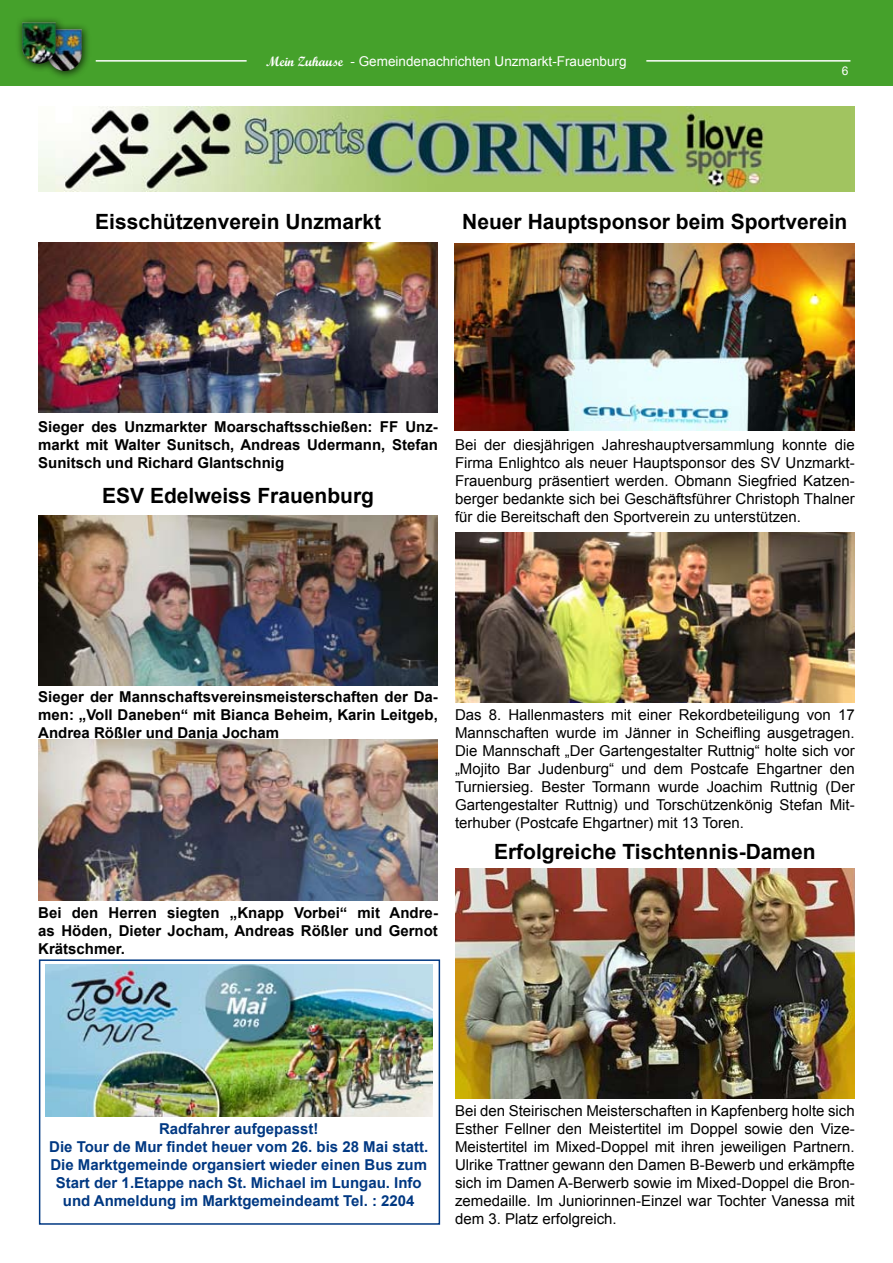
<style>
.page{position:relative;width:893px;height:1263px;background:#fff}
.page>*{position:absolute;margin:0;border:0;box-sizing:border-box;transform-origin:0 0}
.t1{font:700 21px "Arial";color:#000}
.t2{font:15px/18px "Arial";color:#000;text-align:justify}
.t3{font:700 15px/18px "Arial";color:#000;text-align:justify}
.t4{font:700 15px/18px "Arial";color:#003882;text-align:center}
.t5{font:13.5px "Arial";color:#fff}
.t6{font:12px "Arial";color:#fff}
.s1{font-family:"Script MT Bold"}
</style>
<div class="page">
<div style="left:0;top:0;width:893px;height:85px;background:#45a12b"></div>
<hr style="left:96px;top:60px;width:754px;height:2px;background:#fff">
<div style="left:247px;top:52px;width:399px;height:18px;background:#45a12b"></div>
<div style="left:41px;top:22px;width:50px;height:58px;background:#000;opacity:.75"></div>
<img style="left:65px;top:29px;width:17px;height:42px">
<div style="left:15px;top:16px;width:50px;height:56px;background:#000;opacity:.75"></div>
<img style="left:22px;top:23px;width:34px;height:41px">
<img style="left:455px;top:244px;width:400px;height:186px">
<img style="left:455px;top:868px;width:400px;height:230px">
<div style="left:39px;top:959px;width:401px;height:266px;border:2px solid #003882"></div>
<img style="left:46px;top:964px;width:387px;height:153px">
<img style="left:39px;top:106px;width:816px;height:85px">
<img style="left:38px;top:242px;width:400px;height:170px">
<img style="left:38px;top:515px;width:400px;height:170px">
<img style="left:38px;top:739px;width:400px;height:162px">
<img style="left:455px;top:532px;width:400px;height:170px">
<p class="t5" style="left:266px;top:52px;width:362px"><span class="s1">Mein Zuhause</span> - Gemeindenachrichten Unzmarkt-Frauenburg</p>
<p class="t6" style="left:842px;top:63px;width:8px">6</p>
<h1 class="t1" style="left:95px;top:208px;width:287px">Eisschützenverein Unzmarkt</h1>
<h1 class="t1" style="left:462px;top:208px;width:387px">Neuer Hauptsponsor beim Sportverein</h1>
<p class="t3" style="left:38px;top:418px;width:401px">Sieger des Unzmarkter Moarschaftsschießen: FF Unz&shy;markt mit Walter Sunitsch, Andreas Udermann, Stefan Sunitsch und Richard Glantschnig</p>
<h1 class="t1" style="left:102px;top:481px;width:273px">ESV Edelweiss Frauenburg</h1>
<p class="t2" style="left:455px;top:436px;width:401px">Bei der diesjährigen Jahreshauptversammlung konnte die Firma Enlightco als neuer Hauptsponsor des SV Unzmarkt-Frauenburg präsentiert werden. Obmann Siegfried Katzen&shy;berger bedankte sich bei Geschäftsführer Christoph Thalner für die Bereitschaft den Sportverein zu unterstützen.</p>
<p class="t3" style="left:38px;top:688px;width:401px">Sieger der Mannschaftsvereinsmeisterschaften der Da&shy;men: „Voll Daneben“ mit Bianca Beheim, Karin Leitgeb, Andrea Rößler und Danja Jocham</p>
<p class="t2" style="left:455px;top:706px;width:401px">Das 8. Hallenmasters mit einer Rekordbeteiligung von 17<br>Mannschaften wurde im Jänner in Scheifling ausgetragen.<br>Die Mannschaft „Der Gartengestalter Ruttnig“ holte sich vor „Mojito Bar Judenburg“ und dem Postcafe Ehgartner den Turniersieg. Bester Tormann wurde Joachim Ruttnig (Der Gartengestalter Ruttnig) und Torschützenkönig Stefan Mit&shy;terhuber (Postcafe Ehgartner) mit 13 Toren.</p>
<h1 class="t1" style="left:494px;top:838px;width:323px">Erfolgreiche Tischtennis-Damen</h1>
<p class="t3" style="left:38px;top:904px;width:401px">Bei den Herren siegten „Knapp Vorbei“ mit Andre&shy;as Höden, Dieter Jocham, Andreas Rößler und Gernot Krätschmer.</p>
<p class="t4" style="left:49px;top:1120px;width:380px">Radfahrer aufgepasst!<br>Die Tour de Mur findet heuer vom 26. bis 28 Mai statt.<br>Die Marktgemeinde organsiert wieder einen Bus zum Start der 1.Etappe nach St. Michael im Lungau. Info und Anmeldung im Marktgemeindeamt Tel. : 2204</p>
<p class="t2" style="left:455px;top:1102px;width:401px">Bei den Steirischen Meisterschaften in Kapfenberg holte sich Esther Fellner den Meistertitel im Doppel sowie den Vize-Meistertitel im Mixed-Doppel mit ihren jeweiligen Partnern.<br>Ulrike Trattner gewann den Damen B-Bewerb und erkämpfte sich im Damen A-Berwerb sowie im Mixed-Doppel die Bron&shy;zemedaille. Im Juniorinnen-Einzel war Tochter Vanessa mit dem 3. Platz erfolgreich.</p>
</div>
